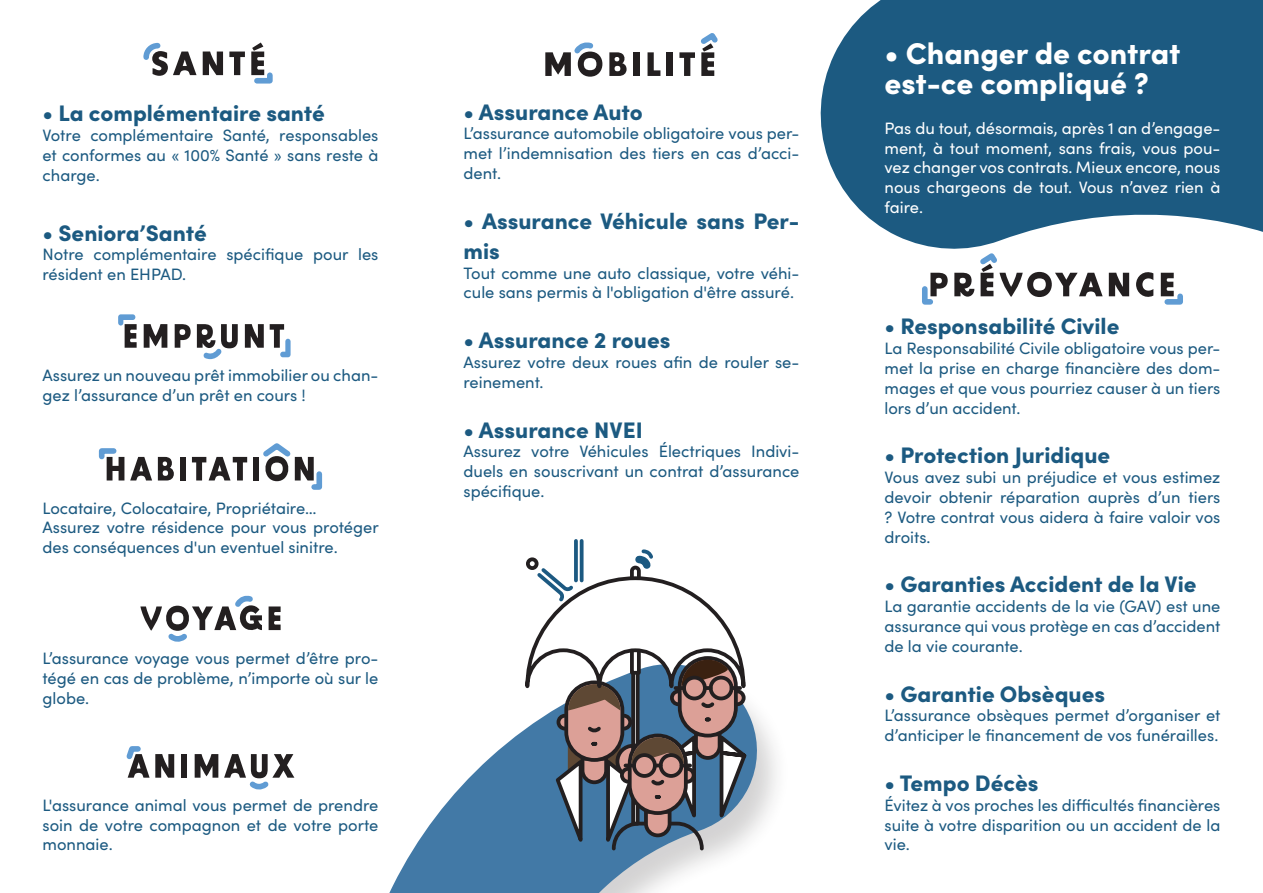
<style>
.page{position:relative;width:1263px;height:893px;background:#fff}
.page>*{position:absolute;margin:0;border:0;box-sizing:border-box;transform-origin:0 0}
.t1{font:900 30px "Sofia Pro";color:#fff}
.t2{font:900 22.5px/30px "Sofia Pro";color:#1c5a81}
.t3{font:16.5px/19.8px "Sofia Pro";color:#1c5a81;text-align:justify}
.t4{font:16.5px/19.8px "Sofia Pro";color:#fff;text-align:justify}
</style>
<div class="page">
<svg style="left:820px;top:0;width:443px;height:248px;background:#366d8f"></svg>
<div style="left:339px;top:665px;width:452px;height:228px;background:#231f20;opacity:.2"></div>
<svg style="left:345px;top:665px;width:414px;height:228px"></svg>
<svg style="left:143px;top:42px;width:130px;height:42px"></svg>
<svg style="left:523px;top:539px;width:234px;height:321px"></svg>
<svg style="left:922px;top:248px;width:261px;height:57px"></svg>
<svg style="left:98px;top:443px;width:225px;height:47px"></svg>
<svg style="left:269px;top:606px;width:12px;height:24px"></svg>
<svg style="left:140px;top:595px;width:122px;height:45px"></svg>
<svg style="left:126px;top:746px;width:168px;height:42px"></svg>
<svg style="left:118px;top:314px;width:19px;height:34px"></svg>
<svg style="left:144px;top:324px;width:23px;height:24px"></svg>
<svg style="left:175px;top:324px;width:16px;height:24px"></svg>
<svg style="left:197px;top:324px;width:41px;height:35px"></svg>
<svg style="left:245px;top:324px;width:19px;height:24px"></svg>
<svg style="left:270px;top:324px;width:21px;height:33px"></svg>
<svg style="left:545px;top:33px;width:173px;height:44px"></svg>
<p class="t2" style="left:43px;top:96px;width:284px">• La complémentaire santé</p>
<p class="t3" style="left:43px;top:124px;width:337px">Votre complémentaire Santé, responsables et conformes au « 100% Santé » sans reste à charge.</p>
<p class="t2" style="left:43px;top:216px;width:166px">• Seniora’Santé</p>
<p class="t3" style="left:43px;top:244px;width:337px">Notre complémentaire spécifique pour les résident en EHPAD.</p>
<p class="t3" style="left:43px;top:364px;width:337px">Assurez un nouveau prêt immobilier ou chan&shy;gez l’assurance d’un prêt en cours !</p>
<p class="t3" style="left:43px;top:497px;width:276px">Locataire, Colocataire, Propriétaire…</p>
<p class="t3" style="left:43px;top:517px;width:338px">Assurez votre résidence pour vous protéger des conséquences d'un eventuel sinitre.</p>
<p class="t3" style="left:43px;top:647px;width:337px">L’assurance voyage vous permet d’être pro&shy;tégé en cas de problème, n’importe où sur le globe.</p>
<p class="t3" style="left:43px;top:794px;width:337px">L'assurance animal vous permet de prendre soin de votre compagnon et de votre porte monnaie.</p>
<p class="t2" style="left:463px;top:95px;width:181px">• Assurance Auto</p>
<p class="t3" style="left:463px;top:123px;width:337px">L’assurance automobile obligatoire vous per&shy;met l’indemnisation des tiers en cas d’acci&shy;dent.</p>
<p class="t2" style="left:463px;top:204px;width:337px">• Assurance Véhicule sans Per&shy;mis</p>
<p class="t3" style="left:463px;top:262px;width:337px">Tout comme une auto classique, votre véhi&shy;cule sans permis à l'obligation d'être assuré.</p>
<p class="t2" style="left:463px;top:323px;width:208px">• Assurance 2 roues</p>
<p class="t3" style="left:463px;top:351px;width:337px">Assurez votre deux roues afin de rouler se&shy;reinement.</p>
<p class="t2" style="left:463px;top:413px;width:181px">• Assurance NVEI</p>
<p class="t3" style="left:463px;top:441px;width:337px">Assurez votre Véhicules Électriques Indivi&shy;duels en souscrivant un contrat d’assurance spécifique.</p>
<p class="t1" style="left:884px;top:30px;width:297px">• Changer de contrat</p>
<p class="t1" style="left:884px;top:60px;width:266px">est-ce compliqué ?</p>
<p class="t4" style="left:884px;top:117px;width:337px">Pas du tout, désormais, après 1 an d’engage&shy;ment, à tout moment, sans frais, vous pou&shy;vez changer vos contrats. Mieux encore, nous nous chargeons de tout. Vous n’avez rien à faire.</p>
<p class="t2" style="left:884px;top:309px;width:236px">• Responsabilité Civile</p>
<p class="t3" style="left:884px;top:338px;width:337px">La Responsabilité Civile obligatoire vous per&shy;met la prise en charge financière des dom&shy;mages et que vous pourriez causer à un tiers lors d’un accident.</p>
<p class="t2" style="left:884px;top:438px;width:227px">• Protection Juridique</p>
<p class="t3" style="left:884px;top:467px;width:337px">Vous avez subi un préjudice et vous estimez devoir obtenir réparation auprès d’un tiers ? Votre contrat vous aidera à faire valoir vos droits.</p>
<p class="t2" style="left:884px;top:567px;width:313px">• Garanties Accident de la Vie</p>
<p class="t3" style="left:884px;top:596px;width:337px">La garantie accidents de la vie (GAV) est une assurance qui vous protège en cas d’accident de la vie courante.</p>
<p class="t2" style="left:884px;top:677px;width:222px">• Garantie Obsèques</p>
<p class="t3" style="left:884px;top:705px;width:337px">L’assurance obsèques permet d’organiser et d’anticiper le financement de vos funérailles.</p>
<p class="t2" style="left:884px;top:766px;width:155px">• Tempo Décès</p>
<p class="t3" style="left:884px;top:794px;width:337px">Évitez à vos proches les difficultés financières suite à votre disparition ou un accident de la vie.</p>
</div>
